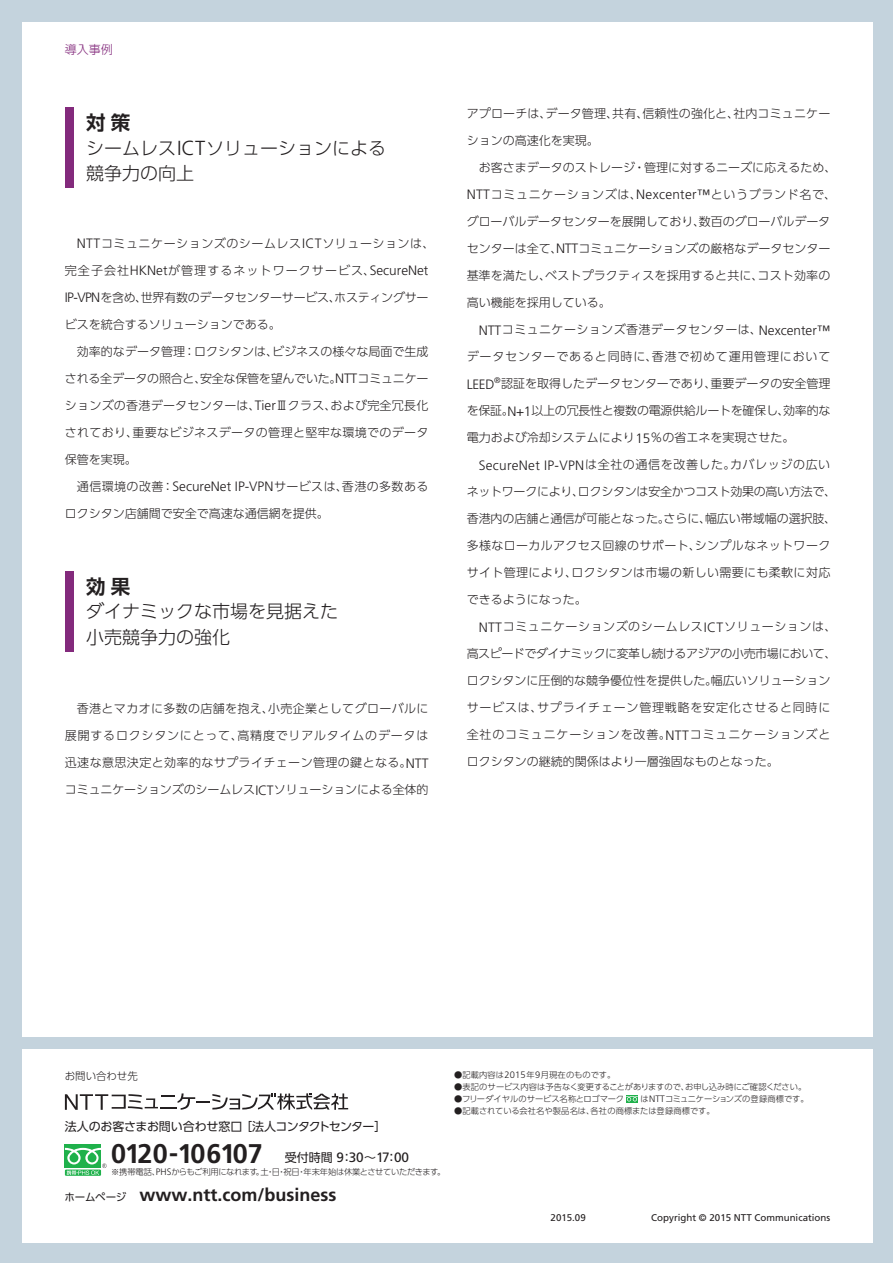
<style>
.page{position:relative;width:893px;height:1263px;background:#c4d3dd}
.page>*{position:absolute;margin:0;border:0;box-sizing:border-box;transform-origin:0 0}
.t1{font:700 27px "Frutiger";letter-spacing:-.05em;color:#231f20}
.t2{font:700 19.5px "UD Shin Go Pro De";color:#231f20}
.t3{font:300 18px/25.5px "UD Shin Go Pro";color:#231f20}
.t4{font:700 18px "Frutiger";color:#231f20}
.t5{font:300 12px "UD Shin Go Pro";color:#231f20}
.t6{font:300 12px "UD Shin Go Pro";letter-spacing:.03em;color:#231f20}
.t7{font:300 12px "UD Shin Go Pro";letter-spacing:.035em;color:#231f20}
.t8{font:300 12px "UD Shin Go Pro";letter-spacing:-.02em;color:#231f20}
.t9{font:300 12px "UD Shin Go Pro";letter-spacing:-.025em;color:#231f20}
.t10{font:300 12px "UD Shin Go Pro";letter-spacing:.045em;color:#231f20}
.t11{font:300 12px "UD Shin Go Pro";letter-spacing:.07em;color:#231f20}
.t12{font:300 12px "UD Shin Go Pro";letter-spacing:.065em;color:#231f20}
.t13{font:12px "UD Shin Go Pro";letter-spacing:-.02em;color:#231f20}
.t14{font:300 12px "UD Shin Go Pro";letter-spacing:.09em;color:#231f20}
.t15{font:300 12px "UD Shin Go Pro";letter-spacing:.055em;color:#231f20}
.t16{font:300 12px "UD Shin Go Pro";letter-spacing:.05em;color:#231f20}
.t17{font:300 12px "UD Shin Go Pro";letter-spacing:.02em;color:#231f20}
.t18{font:300 12px "UD Shin Go Pro";letter-spacing:-.04em;color:#231f20}
.t19{font:300 12px "UD Shin Go Pro";color:#832a7c}
.t20{font:300 10.5px "UD Shin Go Pro";letter-spacing:-.005em;color:#231f20}
.t21{font:9.75px "Frutiger";color:#231f20}
.t22{font:300 8.25px "UD Shin Go Pro";letter-spacing:-.01em;color:#231f20}
.t23{font:300 8.25px "UD Shin Go Pro";letter-spacing:-.03em;color:#231f20}
.s1{font-family:"Frutiger";font-size:20.4px}
.s2{font-family:"Frutiger";font-size:13.5px}
.s3{font-family:"Frutiger";font-size:9.3px}
.s4{font-family:"UD Shin Go Pro";font-weight:400;font-size:10.5px}
</style>
<div class="page">
<div style="left:22px;top:22px;width:851px;height:1014px;background:#fff"></div>
<div style="left:22px;top:1049px;width:851px;height:194px;background:#fff"></div>
<svg style="left:626px;top:1095px;width:12px;height:7px"></svg>
<svg style="left:626px;top:1096px;width:12px;height:5px"></svg>
<svg style="left:65px;top:1093px;width:283px;height:17px"></svg>
<div style="left:65px;top:1144px;width:36px;height:24px;background:#1fb14b"></div>
<div style="left:65px;top:1169px;width:36px;height:7px;background:#48bf6c"></div>
<svg style="left:65px;top:1148px;width:42px;height:27px"></svg>
<div style="left:65px;top:107px;width:8px;height:81px;background:#832a7c"></div>
<div style="left:65px;top:571px;width:8px;height:81px;background:#832a7c"></div>
<p class="t19" style="left:65px;top:40px;width:49px">導入事例</p>
<h2 class="t2" style="left:86px;top:107px;width:46px">対策</h2>
<h3 class="t3" style="left:86px;top:134px;width:302px">シームレス<span class="s1">ICT</span>ソリューションによる競争力の向上</h3>
<p class="t10" style="left:77px;top:233px;width:359px"><span class="s2">NTT</span>コミュニケーションズのシームレス<span class="s2">ICT</span>ソリューションは、</p>
<p class="t14" style="left:65px;top:260px;width:365px">完全子会社<span class="s2">HKNet</span>が管理するネットワークサービス、<span class="s2">SecureNet</span></p>
<p class="t8" style="left:65px;top:287px;width:365px"><span class="s2">IP-VPN</span>を含め、世界有数のデータセンターサービス、ホスティングサー</p>
<p class="t5" style="left:65px;top:314px;width:217px">ビスを統合するソリューションである。</p>
<p class="t5" style="left:65px;top:341px;width:365px">　効率的なデータ管理：ロクシタンは、ビジネスの様々な局面で生成</p>
<p class="t8" style="left:65px;top:368px;width:365px">される全データの照合と、安全な保管を望んでいた。<span class="s2">NTT</span>コミュニケー</p>
<p class="t17" style="left:65px;top:395px;width:365px">ションズの香港データセンターは、<span class="s2">Tier</span>Ⅲクラス、および完全冗長化</p>
<p class="t6" style="left:65px;top:422px;width:365px">されており、重要なビジネスデータの管理と堅牢な環境でのデータ</p>
<p class="t5" style="left:65px;top:449px;width:73px">保管を実現。</p>
<p class="t7" style="left:65px;top:476px;width:365px">　通信環境の改善：<span class="s2">SecureNet IP-VPN</span>サービスは、香港の多数ある</p>
<p class="t5" style="left:65px;top:503px;width:265px">ロクシタン店舗間で安全で高速な通信網を提供。</p>
<h2 class="t2" style="left:86px;top:571px;width:46px">効果</h2>
<h3 class="t3" style="left:86px;top:598px;width:253px">ダイナミックな市場を見据えた小売競争力の強化</h3>
<p class="t6" style="left:65px;top:699px;width:365px">　香港とマカオに多数の店舗を抱え、小売企業としてグローバルに</p>
<p class="t12" style="left:65px;top:726px;width:365px">展開するロクシタンにとって、高精度でリアルタイムのデータは</p>
<p class="t7" style="left:65px;top:753px;width:365px">迅速な意思決定と効率的なサプライチェーン管理の鍵となる。<span class="s2">NTT</span></p>
<p class="t5" style="left:65px;top:780px;width:365px">コミュニケーションズのシームレス<span class="s2">ICT</span>ソリューションによる全体的</p>
<p class="t5" style="left:467px;top:104px;width:365px">アプローチは、データ管理、共有、信頼性の強化と、社内コミュニケー</p>
<p class="t5" style="left:467px;top:131px;width:133px">ションの高速化を実現。</p>
<p class="t5" style="left:467px;top:158px;width:371px">　お客さまデータのストレージ・管理に対するニーズに応えるため、</p>
<p class="t15" style="left:467px;top:185px;width:371px"><span class="s2">NTT</span>コミュニケーションズは、<span class="s2">Nexcenter™</span>というブランド名で、</p>
<p class="t5" style="left:467px;top:212px;width:365px">グローバルデータセンターを展開しており、数百のグローバルデータ</p>
<p class="t5" style="left:467px;top:239px;width:365px">センターは全て、<span class="s2">NTT</span>コミュニケーションズの厳格なデータセンター</p>
<p class="t5" style="left:467px;top:266px;width:365px">基準を満たし、ベストプラクティスを採用すると共に、コスト効率の</p>
<p class="t5" style="left:467px;top:293px;width:145px">高い機能を採用している。</p>
<p class="t7" style="left:479px;top:320px;width:353px"><span class="s2">NTT</span>コミュニケーションズ香港データセンターは、<span class="s2">Nexcenter™</span></p>
<p class="t11" style="left:467px;top:347px;width:365px">データセンターであると同時に、香港で初めて運用管理において</p>
<p class="t5" style="left:467px;top:374px;width:365px"><span class="s2">LEED</span><sup>®</sup>認証を取得したデータセンターであり、重要データの安全管理</p>
<p class="t9" style="left:467px;top:401px;width:365px">を保証。<span class="s2">N+1</span>以上の冗長性と複数の電源供給ルートを確保し、効率的な</p>
<p class="t5" style="left:467px;top:428px;width:329px">電力および冷却システムにより<span class="s2">15</span>％の省エネを実現させた。</p>
<p class="t16" style="left:479px;top:455px;width:353px"><span class="s2">SecureNet IP-VPN</span>は全社の通信を改善した。カバレッジの広い</p>
<p class="t9" style="left:467px;top:482px;width:371px">ネットワークにより、ロクシタンは安全かつコスト効果の高い方法で、</p>
<p class="t5" style="left:467px;top:509px;width:371px">香港内の店舗と通信が可能となった。さらに、幅広い帯域幅の選択肢、</p>
<p class="t6" style="left:467px;top:536px;width:365px">多様なローカルアクセス回線のサポート、シンプルなネットワーク</p>
<p class="t6" style="left:467px;top:563px;width:365px">サイト管理により、ロクシタンは市場の新しい需要にも柔軟に対応</p>
<p class="t5" style="left:467px;top:590px;width:121px">できるようになった。</p>
<p class="t10" style="left:479px;top:617px;width:359px"><span class="s2">NTT</span>コミュニケーションズのシームレス<span class="s2">ICT</span>ソリューションは、</p>
<p class="t18" style="left:467px;top:644px;width:371px">高スピードでダイナミックに変革し続けるアジアの小売市場において、</p>
<p class="t5" style="left:467px;top:671px;width:365px">ロクシタンに圧倒的な競争優位性を提供した。幅広いソリューション</p>
<p class="t12" style="left:467px;top:698px;width:365px">サービスは、サプライチェーン管理戦略を安定化させると同時に</p>
<p class="t11" style="left:467px;top:725px;width:365px">全社のコミュニケーションを改善。<span class="s2">NTT</span>コミュニケーションズと</p>
<p class="t5" style="left:467px;top:752px;width:313px">ロクシタンの継続的関係はより一層強固なものとなった。</p>
<p class="t20" style="left:65px;top:1067px;width:75px">お問い合わせ先</p>
<p class="t13" style="left:65px;top:1116px;width:323px">法人のお客さまお問い合わせ窓口［法人コンタクトセンター］</p>
<h1 class="t1" style="left:111px;top:1138px;width:153px">0120-106107</h1>
<p class="t13" style="left:285px;top:1147px;width:126px">受付時間 <span class="s2">9</span>：<span class="s2">30</span>～<span class="s2">17</span>：<span class="s2">00</span></p>
<p class="t23" style="left:111px;top:1165px;width:336px">※携帯電話、<span class="s3">PHS</span>からもご利用になれます。土・日・祝日・年末年始は休業とさせていただきます。</p>
<h3 class="t4" style="left:65px;top:1184px;width:273px"><span class="s4">ホームページ</span> www.ntt.com/business</h3>
<p class="t22" style="left:454px;top:1068px;width:163px">●記載内容は<span class="s3">2015</span>年<span class="s3">9</span>月現在のものです。</p>
<p class="t22" style="left:454px;top:1080px;width:354px">●表記のサービス内容は予告なく変更することがありますので、お申し込み時にご確認ください。</p>
<p class="t22" style="left:454px;top:1092px;width:356px">●フリーダイヤルのサービス名称とロゴマーク　　は<span class="s3">NTT</span>コミュニケーションズの登録商標です。</p>
<p class="t22" style="left:454px;top:1104px;width:262px">●記載されている会社名や製品名は、各社の商標または登録商標です。</p>
<p class="t21" style="left:551px;top:1212px;width:37px">2015.09</p>
<p class="t21" style="left:651px;top:1212px;width:181px">Copyright © 2015 NTT Communications</p>
</div>
